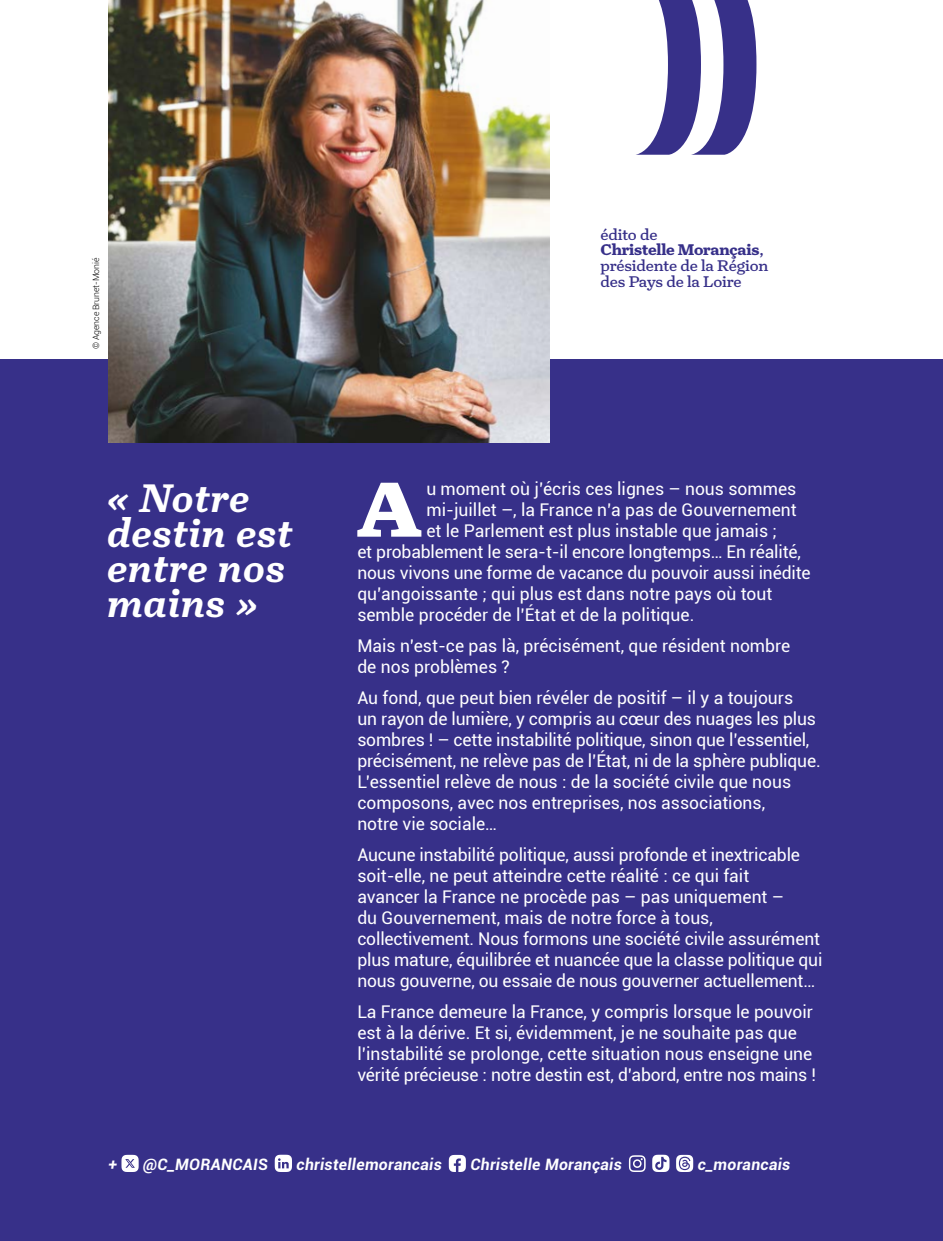
<style>
.page{position:relative;width:943px;height:1241px;background:#fff}
.page>*{position:absolute;margin:0;border:0;box-sizing:border-box;transform-origin:0 0}
.t1{font:900 79.1px "Turnip";color:#fff}
.t2{font:italic 500 40.6px/35px "Turnip";letter-spacing:.02em;color:#fff}
.t3{font:17.5px/21px "Roboto";color:#fff}
.t4{font:15.75px/15.8px "Turnip";letter-spacing:-.01em;color:#373089}
.t5{font:italic 700 15.75px "Roboto";letter-spacing:.02em;color:#fff}
.t6{font:300 8.75px "Roboto";letter-spacing:-.01em;color:#000}
.s1{font-weight:700}
</style>
<div class="page">
<div style="left:0;top:360px;width:943px;height:880px;background:#373089"></div>
<svg style="left:121px;top:1154px;width:18px;height:17px"></svg>
<svg style="left:275px;top:1154px;width:17px;height:17px"></svg>
<svg style="left:449px;top:1154px;width:17px;height:17px"></svg>
<svg style="left:629px;top:1155px;width:16px;height:16px"></svg>
<svg style="left:652px;top:1154px;width:17px;height:17px"></svg>
<svg style="left:676px;top:1154px;width:17px;height:17px"></svg>
<img style="left:108px;top:0;width:441px;height:442px">
<svg style="left:636px;top:0;width:120px;height:155px"></svg>
<p class="t6" style="left:90px;top:349px;width:93px;rotate:-90deg">© Agence Brunet-Monié</p>
<h2 class="t2" style="left:108px;top:480px;width:187px">« Notre destin est entre nos mains »</h2>
<p class="t4" style="left:600px;top:226px;width:169px">édito de<br><span class="s1">Christelle Morançais</span>, présidente de la Région des Pays de la Loire</p>
<h1 class="t1" style="left:357px;top:456px;width:66px">A</h1>
<p class="t3" style="left:426px;top:477px;width:371px">u moment où j’écris ces lignes – nous sommes</p>
<p class="t3" style="left:426px;top:498px;width:372px">mi-juillet –, la France n’a pas de Gouvernement</p>
<p class="t3" style="left:426px;top:519px;width:352px">et le Parlement est plus instable que jamais ;</p>
<p class="t3" style="left:357px;top:540px;width:445px">et probablement le sera-t-il encore longtemps… En réalité,</p>
<p class="t3" style="left:357px;top:561px;width:454px">nous vivons une forme de vacance du pouvoir aussi inédite</p>
<p class="t3" style="left:357px;top:582px;width:416px">qu’angoissante ; qui plus est dans notre pays où tout</p>
<p class="t3" style="left:357px;top:603px;width:338px">semble procéder de l’État et de la politique.</p>
<p class="t3" style="left:357px;top:634px;width:434px">Mais n’est-ce pas là, précisément, que résident nombre de nos problèmes ?</p>
<p class="t3" style="left:357px;top:686px;width:465px">Au fond, que peut bien révéler de positif – il y a toujours<br>un rayon de lumière, y compris au cœur des nuages les plus sombres ! – cette instabilité politique, sinon que l’essentiel, précisément, ne relève pas de l’État, ni de la sphère publique.<br>L’essentiel relève de nous : de la société civile que nous composons, avec nos entreprises, nos associations,<br>notre vie sociale…</p>
<p class="t3" style="left:357px;top:843px;width:466px">Aucune instabilité politique, aussi profonde et inextricable soit-elle, ne peut atteindre cette réalité : ce qui fait<br>avancer la France ne procède pas – pas uniquement –<br>du Gouvernement, mais de notre force à tous, collectivement. Nous formons une société civile assurément plus mature, équilibrée et nuancée que la classe politique qui nous gouverne, ou essaie de nous gouverner actuellement…</p>
<p class="t3" style="left:357px;top:1000px;width:460px">La France demeure la France, y compris lorsque le pouvoir est à la dérive. Et si, évidemment, je ne souhaite pas que l’instabilité se prolonge, cette situation nous enseigne une vérité précieuse : notre destin est, d’abord, entre nos mains !</p>
<p class="t5" style="left:108px;top:1153px;width:10px">+</p>
<p class="t5" style="left:143px;top:1153px;width:126px">@C_MORANCAIS</p>
<p class="t5" style="left:296px;top:1153px;width:147px">christellemorancais</p>
<p class="t5" style="left:470px;top:1153px;width:153px">Christelle Morançais</p>
<p class="t5" style="left:697px;top:1153px;width:94px">c_morancais</p>
</div>
